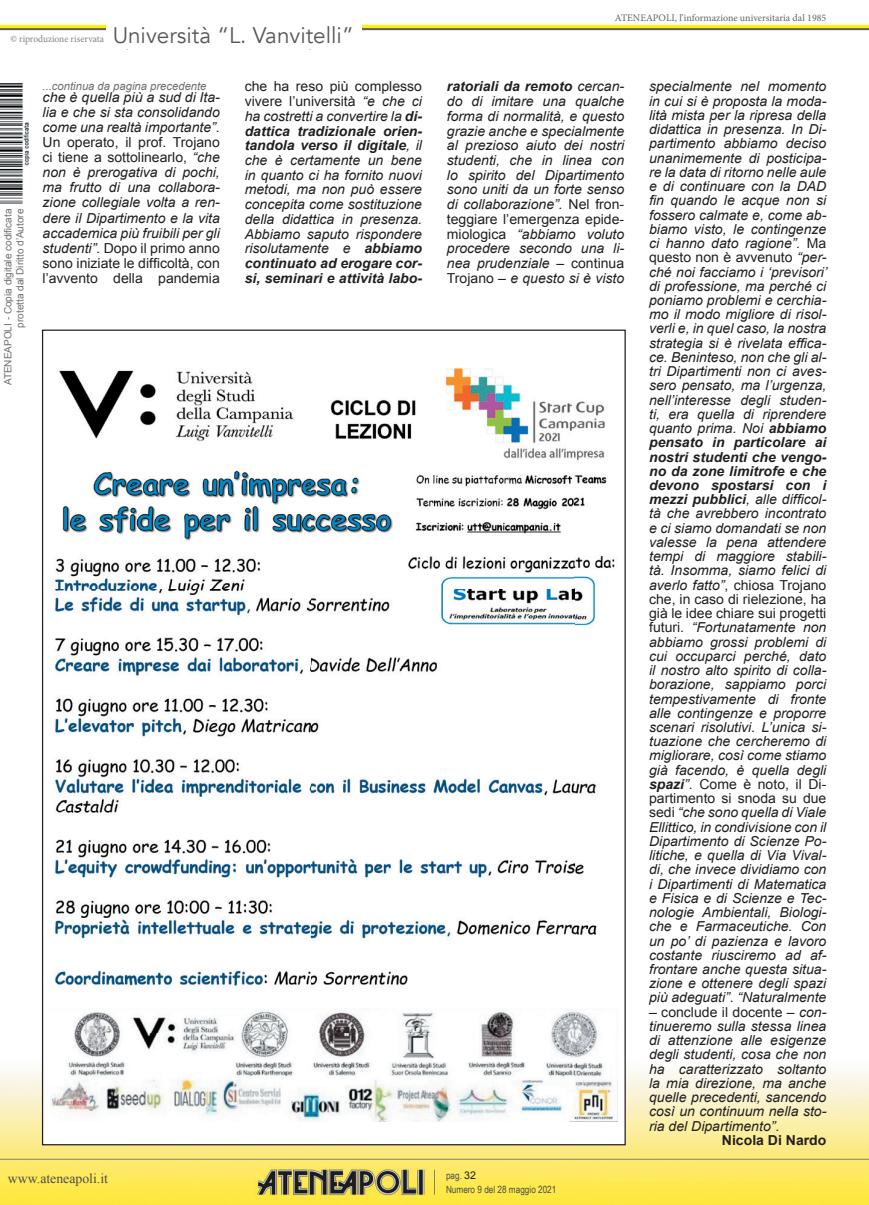
<style>
.page{position:relative;width:869px;height:1205px;background:#fff}
.page>*{position:absolute;margin:0;border:0;box-sizing:border-box;transform-origin:0 0}
.t1{font:22.5px "Avenir";color:#57585a}
.t2{font:italic 13.75px/14.2px "Arial";color:#231f20;text-align:justify}
.t3{font:italic 13.75px/15px "Arial";color:#231f20;text-align:justify;scale:1.04 1}
.t4{font:13.75px "Arial";color:#231f20}
.t5{font:13.75px "Times New Roman";color:#4b4c4d}
.t6{font:700 13.75px "Arial";color:#231f20}
.t7{font:italic 11.25px "Arial";color:#6c6d70}
.t8{font:10px/12px "Arial";color:#6c6d70;text-align:right}
.t9{font:10px "Minion Pro";color:#636366}
.t10{font:10px "Arial Narrow";color:#4b4c4d}
.t11{font:10px "Minion Pro";color:#808285;scale:.94 1}
.s1{font-style:normal}
.s2{font-weight:700}
.s3{font-style:italic}
.s4{font-family:"Arial";font-size:10.62px;color:#231f20}
</style>
<div class="page">
<hr style="left:0;top:28px;width:868px;height:2px;background:#636366">
<hr style="left:0;top:25px;width:868px;height:3px;background:#fff101">
<div style="left:106px;top:14px;width:255px;height:35px;background:#fff"></div>
<img style="left:0;top:921px;width:43px;height:284px">
<img style="left:608px;top:921px;width:260px;height:284px">
<img style="left:43px;top:1145px;width:565px;height:60px">
<svg style="left:434px;top:1170px;width:1px;height:24px"></svg>
<hr style="left:0;top:1159px;width:868px;height:1px;background:#808285">
<img style="left:0;top:83px;width:29px;height:120px">
<div style="left:43px;top:330px;width:582px;height:814px;background:#fff"></div>
<img style="left:50px;top:369px;width:567px;height:752px">
<p class="t11" style="left:10px;top:32px;width:101px">© riproduzione riservata</p>
<h1 class="t1" style="left:125px;top:21px;width:214px">u Orsola Ben casa</h1>
<h1 class="t1" style="left:113px;top:21px;width:86px">Attualità</h1>
<h1 class="t1" style="left:113px;top:21px;width:242px">Università “L. Vanvitelli”</h1>
<h1 class="t1" style="left:217px;top:21px;width:108px">Federic II</h1>
<h1 class="t1" style="left:217px;top:21px;width:98px">L’Orie tal</h1>
<h1 class="t1" style="left:217px;top:21px;width:118px">Parthenope</h1>
<h1 class="t1" style="left:113px;top:21px;width:184px">Sport universi a o</h1>
<p class="t9" style="left:614px;top:12px;width:213px">ATENEAPOLI, l’informazione universitaria dal 1985</p>
<p class="t8" style="left:2px;top:385px;width:178px;rotate:-90deg">ATENEAPOLI - Copia digitale codificata protetta dal Diritto d’Autore</p>
<p class="t3" style="left:43px;top:90px;width:172px">che è quella più a sud di Ita&shy;lia e che si sta consolidando come una realtà importante”<span class="s1">.<br>Un operato, il prof. Trojano ci tiene a sottolinearlo,</span> “che non è prerogativa di pochi, ma frutto di una collabora&shy;zione collegiale volta a ren&shy;dere il Dipartimento e la vita accademica più fruibili per gli studenti”. <span class="s1">Dopo il primo anno sono iniziate le difficoltà, con l’avvento della pandemia</span></p>
<p class="t2" style="left:244px;top:79px;width:179px;line-height:14.8px"><span class="s1">che ha reso più complesso vivere l’università</span> “e che ci ha costretti a convertire la <span class="s2">di&shy;dattica tradizionale orien&shy;tandola verso il digitale</span>, il che è certamente un bene in quanto ci ha fornito nuovi metodi, ma non può essere concepita come sostituzione della didattica in presenza.<br>Abbiamo saputo rispondere risolutamente e <span class="s2">abbiamo continuato ad erogare cor&shy;si, seminari e attività labo-</span></p>
<p class="t2" style="left:446px;top:79px;width:179px;line-height:14.8px"><span class="s2">ratoriali da remoto</span> cercan&shy;do di imitare una qualche forma di normalità, e questo grazie anche e specialmente al prezioso aiuto dei nostri studenti, che in linea con lo spirito del Dipartimento sono uniti da un forte senso di collaborazione”. <span class="s1">Nel fron&shy;teggiare l’emergenza epide&shy;miologica</span> “abbiamo voluto procedere secondo una li&shy;nea prudenziale <span class="s1">– continua Trojano –</span> e questo si è visto</p>
<p class="t2" style="left:648px;top:80px;width:179px">specialmente nel momento in cui si è proposta la moda&shy;lità mista per la ripresa della didattica in presenza. In Di&shy;partimento abbiamo deciso unanimemente di posticipa&shy;re la data di ritorno nelle aule e di continuare con la DAD fin quando le acque non si fossero calmate e, come ab&shy;biamo visto, le contingenze ci hanno dato ragione”. <span class="s1">Ma questo non è avvenuto</span> “per&shy;ché noi facciamo i ‘previsori’ di professione, ma perché ci poniamo problemi e cerchia&shy;mo il modo migliore di risol&shy;verli e, in quel caso, la nostra strategia si è rivelata effica&shy;ce. Beninteso, non che gli al&shy;tri Dipartimenti non ci aves&shy;sero pensato, ma l’urgenza, nell’interesse degli studen&shy;ti, era quella di riprendere quanto prima. Noi <span class="s2">abbiamo pensato in particolare ai nostri studenti che vengo&shy;no da zone limitrofe e che devono spostarsi con i mezzi pubblici</span>, alle difficol&shy;tà che avrebbero incontrato e ci siamo domandati se non valesse la pena attendere tempi di maggiore stabili&shy;tà. Insomma, siamo felici di averlo fatto”<span class="s1">, chiosa Trojano che, in caso di rielezione, ha già le idee chiare sui progetti futuri.</span> “Fortunatamente non abbiamo grossi problemi di cui occuparci perché, dato il nostro alto spirito di colla&shy;borazione, sappiamo porci tempestivamente di fronte alle contingenze e proporre scenari risolutivi. L’unica si&shy;tuazione che cercheremo di migliorare, così come stiamo già facendo, è quella degli <span class="s2">spazi</span>”<span class="s1">. Come è noto, il Di&shy;partimento si snoda su due sedi</span> “che sono quella di Viale Ellittico, in condivisione con il Dipartimento di Scienze Po&shy;litiche, e quella di Via Vival&shy;di, che invece dividiamo con i Dipartimenti di Matematica e Fisica e di Scienze e Tec&shy;nologie Ambientali, Biologi&shy;che e Farmaceutiche. Con un po’ di pazienza e lavoro costante riusciremo ad af&shy;frontare anche questa situa&shy;zione e ottenere degli spazi più adeguati”<span class="s1">.</span> “Naturalmente</p>
<p class="t4" style="left:648px;top:1003px;width:179px">– conclude il docente – <span class="s3">con-</span></p>
<p class="t2" style="left:648px;top:1019px;width:179px">tinueremo sulla stessa linea</p>
<p class="t2" style="left:648px;top:1033px;width:179px">di attenzione alle esigenze</p>
<p class="t2" style="left:648px;top:1047px;width:179px">degli studenti, cosa che non</p>
<p class="t2" style="left:648px;top:1062px;width:179px">ha caratterizzato soltanto</p>
<p class="t2" style="left:648px;top:1076px;width:179px">la mia direzione, ma anche</p>
<p class="t2" style="left:648px;top:1090px;width:179px">quelle precedenti, sancendo</p>
<p class="t2" style="left:648px;top:1104px;width:179px">così un continuum nella sto-</p>
<p class="t2" style="left:648px;top:1119px;width:132px">ria del Dipartimento”<span class="s1">.</span></p>
<p class="t6" style="left:721px;top:1131px;width:106px">Nicola Di Nardo</p>
<p class="t7" style="left:43px;top:78px;width:165px">...continua da pagina precedente</p>
<p class="t5" style="left:8px;top:1169px;width:101px">www.ateneapoli.it</p>
<p class="t10" style="left:446px;top:1168px;width:32px">pag. <span class="s4">32</span></p>
<p class="t10" style="left:446px;top:1182px;width:112px">Numero 9 del 28 maggio 2021</p>
</div>
